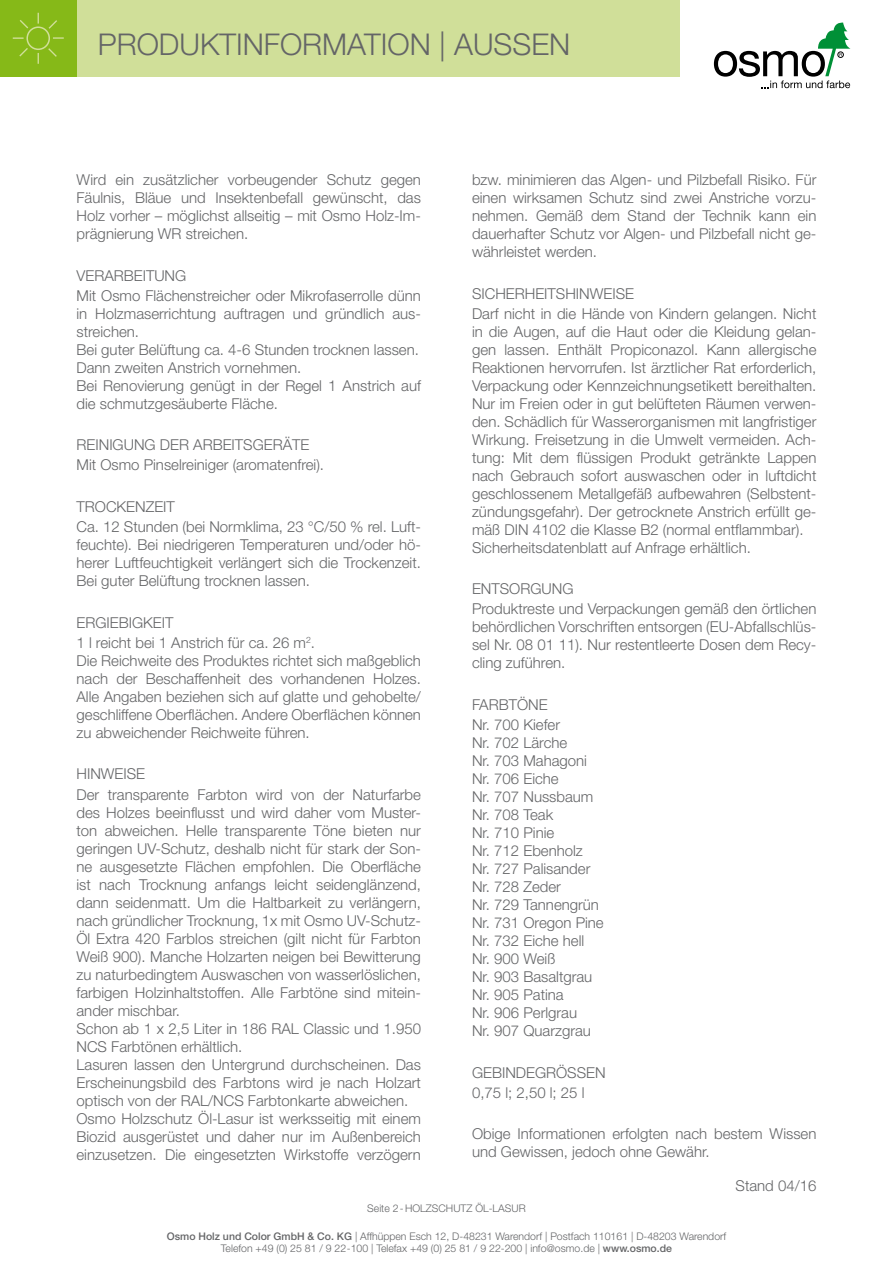
<style>
.page{position:relative;width:893px;height:1263px;background:#fff}
.page>*{position:absolute;margin:0;border:0;box-sizing:border-box;transform-origin:0 0}
.t1{font:300 30px "Helvetica Neue";color:#646567}
.t2{font:300 15px/18px "Helvetica Neue";color:#646567}
.t3{font:300 10.5px/12.6px "Helvetica Neue";color:#646567;text-align:center}
.s1{font-weight:500}
</style>
<div class="page">
<div style="left:77px;top:0;width:603px;height:77px;background:#d0df99"></div>
<svg style="left:714px;top:23px;width:136px;height:65px"></svg>
<div style="left:0;top:0;width:77px;height:77px;background:#86b918"></div>
<svg style="left:12px;top:12px;width:52px;height:52px"></svg>
<h1 class="t1" style="left:98px;top:26px;width:474px">PRODUKTINFORMATION | AUSSEN</h1>
<p class="t2" style="left:77px;top:170px;width:346px;text-align:justify">Wird ein zusätzlicher vorbeugender Schutz gegen Fäulnis, Bläue und Insektenbefall gewünscht, das Holz vorher – möglichst allseitig – mit Osmo Holz-Im&shy;prägnierung WR streichen.</p>
<p class="t2" style="left:77px;top:265px;width:346px;line-height:20.1px">VERARBEITUNG<br>Mit Osmo Flächenstreicher oder Mikrofaserrolle dünn</p>
<p class="t2" style="left:77px;top:304px;width:346px">in Holzmaserrichtung auftragen und gründlich aus&shy;streichen.<br>Bei guter Belüftung ca. 4-6 Stunden trocknen lassen.<br>Dann zweiten Anstrich vornehmen.<br>Bei Renovierung genügt in der Regel 1 Anstrich auf die schmutzgesäuberte Fläche.</p>
<p class="t2" style="left:77px;top:435px;width:249px;line-height:20.1px">REINIGUNG DER ARBEITSGERÄTE<br>Mit Osmo Pinselreiniger (aromatenfrei).</p>
<p class="t2" style="left:77px;top:496px;width:346px;line-height:20.1px">TROCKENZEIT<br>Ca. 12 Stunden (bei Normklima, 23 °C/50 % rel. Luft-</p>
<p class="t2" style="left:77px;top:535px;width:346px;text-align:justify">feuchte). Bei niedrigeren Temperaturen und/oder hö&shy;herer Luftfeuchtigkeit verlängert sich die Trockenzeit.<br>Bei guter Belüftung trocknen lassen.</p>
<p class="t2" style="left:77px;top:612px;width:240px;line-height:20.1px">ERGIEBIGKEIT<br>1 l reicht bei 1 Anstrich für ca. 26 m<sup>2</sup>.</p>
<p class="t2" style="left:77px;top:651px;width:346px;text-align:justify">Die Reichweite des Produktes richtet sich maßgeblich nach der Beschaffenheit des vorhandenen Holzes.<br>Alle Angaben beziehen sich auf glatte und gehobelte/ geschliffene Oberflächen. Andere Oberflächen können zu abweichender Reichweite führen.</p>
<p class="t2" style="left:77px;top:764px;width:346px;line-height:20.1px">HINWEISE<br>Der transparente Farbton wird von der Naturfarbe</p>
<p class="t2" style="left:77px;top:803px;width:346px">des Holzes beeinflusst und wird daher vom Muster&shy;ton abweichen. Helle transparente Töne bieten nur geringen UV-Schutz, deshalb nicht für stark der Son&shy;ne ausgesetzte Flächen empfohlen. Die Oberfläche ist nach Trocknung anfangs leicht seidenglänzend, dann seidenmatt. Um die Haltbarkeit zu verlängern, nach gründlicher Trocknung, 1x mit Osmo UV-Schutz-Öl Extra 420 Farblos streichen (gilt nicht für Farbton Weiß 900). Manche Holzarten neigen bei Bewitterung zu naturbedingtem Auswaschen von wasserlöslichen, farbigen Holzinhaltstoffen. Alle Farbtöne sind mitein&shy;ander mischbar.<br>Schon ab 1 x 2,5 Liter in 186 RAL Classic und 1.950<br>NCS Farbtönen erhältlich.<br>Lasuren lassen den Untergrund durchscheinen. Das Erscheinungsbild des Farbtons wird je nach Holzart optisch von der RAL/NCS Farbtonkarte abweichen.<br>Osmo Holzschutz Öl-Lasur ist werksseitig mit einem Biozid ausgerüstet und daher nur im Außenbereich einzusetzen. Die eingesetzten Wirkstoffe verzögern</p>
<p class="t2" style="left:472px;top:170px;width:346px;text-align:justify">bzw. minimieren das Algen- und Pilzbefall Risiko. Für einen wirksamen Schutz sind zwei Anstriche vorzu&shy;nehmen. Gemäß dem Stand der Technik kann ein dauerhafter Schutz vor Algen- und Pilzbefall nicht ge&shy;währleistet werden.</p>
<p class="t2" style="left:472px;top:283px;width:346px;line-height:20.1px">SICHERHEITSHINWEISE<br>Darf nicht in die Hände von Kindern gelangen. Nicht</p>
<p class="t2" style="left:472px;top:322px;width:346px">in die Augen, auf die Haut oder die Kleidung gelan&shy;gen lassen. Enthält Propiconazol. Kann allergische Reaktionen hervorrufen. Ist ärztlicher Rat erforderlich, Verpackung oder Kennzeichnungsetikett bereithalten.<br>Nur im Freien oder in gut belüfteten Räumen verwen&shy;den. Schädlich für Wasserorganismen mit langfristiger Wirkung. Freisetzung in die Umwelt vermeiden. Ach&shy;tung: Mit dem flüssigen Produkt getränkte Lappen nach Gebrauch sofort auswaschen oder in luftdicht geschlossenem Metallgefäß aufbewahren (Selbstent&shy;zündungsgefahr). Der getrocknete Anstrich erfüllt ge&shy;mäß DIN 4102 die Klasse B2 (normal entflammbar).<br>Sicherheitsdatenblatt auf Anfrage erhältlich.</p>
<p class="t2" style="left:472px;top:579px;width:346px;line-height:20.1px">ENTSORGUNG<br>Produktreste und Verpackungen gemäß den örtlichen</p>
<p class="t2" style="left:472px;top:618px;width:346px;text-align:justify">behördlichen Vorschriften entsorgen (EU-Abfallschlüs&shy;sel Nr. 08 01 11). Nur restentleerte Dosen dem Recy&shy;cling zuführen.</p>
<p class="t2" style="left:472px;top:694px;width:90px;line-height:20.1px">FARBTÖNE<br>Nr. 700 Kiefer</p>
<p class="t2" style="left:472px;top:733px;width:133px">Nr. 702 Lärche<br>Nr. 703 Mahagoni<br>Nr. 706 Eiche<br>Nr. 707 Nussbaum<br>Nr. 708 Teak<br>Nr. 710 Pinie<br>Nr. 712 Ebenholz<br>Nr. 727 Palisander<br>Nr. 728 Zeder<br>Nr. 729 Tannengrün<br>Nr. 731 Oregon Pine<br>Nr. 732 Eiche hell<br>Nr. 900 Weiß<br>Nr. 903 Basaltgrau<br>Nr. 905 Patina<br>Nr. 906 Perlgrau<br>Nr. 907 Quarzgrau</p>
<p class="t2" style="left:472px;top:1062px;width:135px;line-height:20.1px">GEBINDEGRÖSSEN<br>0,75 l; 2,50 l; 25 l</p>
<p class="t2" style="left:472px;top:1125px;width:346px">Obige Informationen erfolgten nach bestem Wissen und Gewissen, jedoch ohne Gewähr.</p>
<p class="t2" style="left:736px;top:1176px;width:82px">Stand 04/16</p>
<p class="t3" style="left:367px;top:1202px;width:160px">Seite 2-HOLZSCHUTZ ÖL-LASUR</p>
<p class="t3" style="left:167px;top:1229px;width:561px"><span class="s1">Osmo Holz und Color GmbH &amp; Co. KG</span> | Affhüppen Esch 12, D-48231 Warendorf | Postfach 110161 | D-48203 Warendorf<br>Telefon +49 (0) 25 81 / 9 22-100 | Telefax +49 (0) 25 81 / 9 22-200 | info@osmo.de | <span class="s1">www.osmo.de</span></p>
</div>
